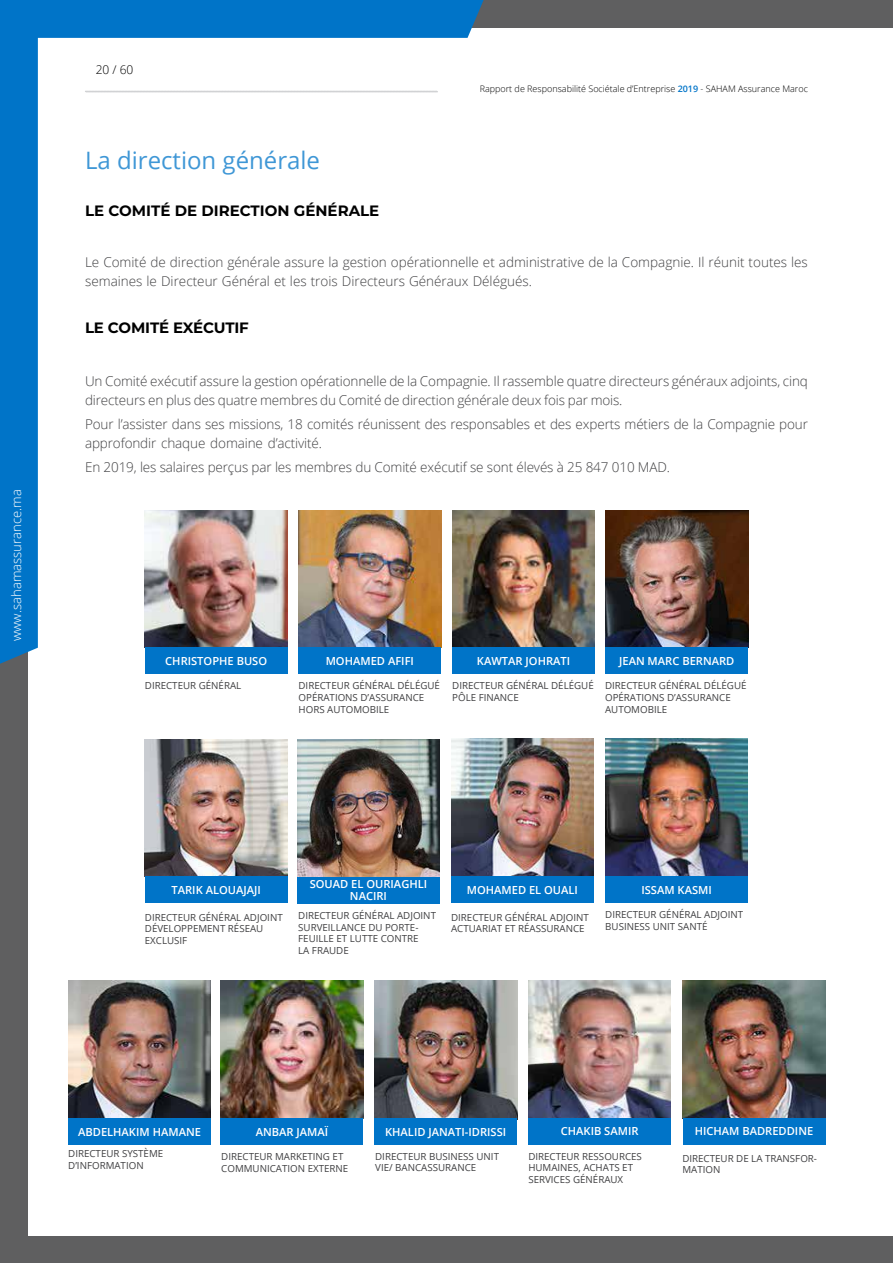
<style>
.page{position:relative;width:893px;height:1263px;background:#5f5f60}
.page>*{position:absolute;margin:0;border:0;box-sizing:border-box;transform-origin:0 0}
.t1{font:24px "Open Sans";color:#3f97d6}
.t2{font:700 15px "Montserrat";color:#000}
.t3{font:300 13.5px/19.5px "Open Sans";letter-spacing:-.01em;color:#404042}
.t4{font:300 13.05px "Open Sans";color:#fff}
.t5{font:300 12px "Open Sans";color:#000}
.t6{font:600 11.1px/12px "Open Sans";color:#fff;text-align:center}
.t7{font:9.75px/11.7px "Open Sans";color:#404042}
.t8{font:300 9px "Open Sans";color:#000}
.s1{font-weight:600;color:#0074c8}
</style>
<div class="page">
<div style="left:28px;top:28px;width:865px;height:1207px;background:#fff"></div>
<svg style="left:0;top:0;width:484px;height:669px"></svg>
<svg style="left:85px;top:90px;width:353px;height:3px"></svg>
<img style="left:68px;top:981px;width:143px;height:138px">
<div style="left:68px;top:1119px;width:143px;height:26px;background:#0074c8"></div>
<img style="left:528px;top:981px;width:143px;height:137px">
<div style="left:528px;top:1118px;width:143px;height:26px;background:#0074c8"></div>
<img style="left:683px;top:981px;width:142px;height:137px">
<div style="left:683px;top:1118px;width:142px;height:26px;background:#0074c8"></div>
<img style="left:145px;top:510px;width:143px;height:138px">
<div style="left:145px;top:648px;width:143px;height:26px;background:#0074c8"></div>
<img style="left:299px;top:510px;width:142px;height:138px">
<div style="left:299px;top:648px;width:142px;height:26px;background:#0074c8"></div>
<img style="left:452px;top:510px;width:143px;height:138px">
<div style="left:452px;top:648px;width:143px;height:26px;background:#0074c8"></div>
<img style="left:605px;top:510px;width:143px;height:138px">
<div style="left:605px;top:648px;width:143px;height:26px;background:#0074c8"></div>
<img style="left:451px;top:739px;width:143px;height:138px">
<div style="left:451px;top:877px;width:143px;height:26px;background:#0074c8"></div>
<img style="left:297px;top:739px;width:143px;height:138px">
<div style="left:297px;top:877px;width:143px;height:26px;background:#0074c8"></div>
<img style="left:145px;top:740px;width:143px;height:137px">
<div style="left:145px;top:877px;width:143px;height:26px;background:#0074c8"></div>
<img style="left:221px;top:981px;width:142px;height:137px">
<div style="left:221px;top:1118px;width:142px;height:26px;background:#0074c8"></div>
<img style="left:374px;top:981px;width:143px;height:137px">
<div style="left:374px;top:1118px;width:143px;height:26px;background:#0074c8"></div>
<img style="left:605px;top:739px;width:143px;height:138px">
<div style="left:605px;top:877px;width:143px;height:26px;background:#0074c8"></div>
<p class="t4" style="left:7px;top:641px;width:153px;rotate:-90deg">www.sahamassurance.ma</p>
<p class="t5" style="left:96px;top:61px;width:39px">20 / 60</p>
<h1 class="t1" style="left:85px;top:144px;width:237px">La direction générale</h1>
<p class="t2" style="left:85px;top:200px;width:296px">LE COMITÉ DE DIRECTION GÉNÉRALE</p>
<p class="t8" style="left:480px;top:82px;width:330px">Rapport de Responsabilité Sociétale d’Entreprise <span class="s1">2019</span> - SAHAM Assurance Maroc</p>
<p class="t3" style="left:85px;top:252px;width:724px">Le Comité de direction générale assure la gestion opérationnelle et administrative de la Compagnie. Il réunit toutes les semaines le Directeur Général et les trois Directeurs Généraux Délégués.</p>
<p class="t2" style="left:85px;top:317px;width:165px">LE COMITÉ EXÉCUTIF</p>
<p class="t3" style="left:85px;top:371px;width:724px">Un Comité exécutif assure la gestion opérationnelle de la Compagnie. Il rassemble quatre directeurs généraux adjoints, cinq directeurs en plus des quatre membres du Comité de direction générale deux fois par mois.</p>
<p class="t3" style="left:85px;top:414px;width:724px">Pour l’assister dans ses missions, 18 comités réunissent des responsables et des experts métiers de la Compagnie pour approfondir chaque domaine d’activité.</p>
<p class="t3" style="left:85px;top:457px;width:586px">En 2019, les salaires perçus par les membres du Comité exécutif se sont élevés à 25 847 010 MAD.</p>
<p class="t6" style="left:165px;top:655px;width:103px">CHRISTOPHE BUSO</p>
<p class="t7" style="left:145px;top:680px;width:98px">DIRECTEUR GÉNÉRAL</p>
<p class="t6" style="left:326px;top:655px;width:90px">MOHAMED AFIFI</p>
<p class="t7" style="left:299px;top:680px;width:143px">DIRECTEUR GÉNÉRAL DÉLÉGUÉ<br>OPÉRATIONS D’ASSURANCE<br>HORS AUTOMOBILE</p>
<p class="t6" style="left:477px;top:655px;width:95px">KAWTAR JOHRATI</p>
<p class="t7" style="left:452px;top:680px;width:143px">DIRECTEUR GÉNÉRAL DÉLÉGUÉ<br>PÔLE FINANCE</p>
<p class="t6" style="left:619px;top:655px;width:117px">JEAN MARC BERNARD</p>
<p class="t7" style="left:605px;top:680px;width:143px">DIRECTEUR GÉNÉRAL DÉLÉGUÉ<br>OPÉRATIONS D’ASSURANCE<br>AUTOMOBILE</p>
<p class="t6" style="left:172px;top:884px;width:91px">TARIK ALOUAJAJI</p>
<p class="t7" style="left:145px;top:911px;width:139px">DIRECTEUR GÉNÉRAL ADJOINT<br>DÉVELOPPEMENT RÉSEAU<br>EXCLUSIF</p>
<p class="t6" style="left:310px;top:878px;width:119px">SOUAD EL OURIAGHLI<br>NACIRI</p>
<p class="t7" style="left:298px;top:909px;width:139px">DIRECTEUR GÉNÉRAL ADJOINT<br>SURVEILLANCE DU PORTE-<br>FEUILLE ET LUTTE CONTRE<br>LA FRAUDE</p>
<p class="t6" style="left:467px;top:884px;width:113px">MOHAMED EL OUALI</p>
<p class="t7" style="left:451px;top:911px;width:139px">DIRECTEUR GÉNÉRAL ADJOINT<br>ACTUARIAT ET RÉASSURANCE</p>
<p class="t6" style="left:641px;top:884px;width:72px">ISSAM KASMI</p>
<p class="t7" style="left:605px;top:908px;width:139px">DIRECTEUR GÉNÉRAL ADJOINT<br>BUSINESS UNIT SANTÉ</p>
<p class="t6" style="left:78px;top:1126px;width:124px">ABDELHAKIM HAMANE</p>
<p class="t7" style="left:68px;top:1148px;width:97px">DIRECTEUR SYSTÈME<br>D’INFORMATION</p>
<p class="t6" style="left:256px;top:1125px;width:74px">ANBAR JAMAÏ</p>
<p class="t7" style="left:221px;top:1150px;width:128px">DIRECTEUR MARKETING ET<br>COMMUNICATION EXTERNE</p>
<p class="t6" style="left:385px;top:1125px;width:123px">KHALID JANATI-IDRISSI</p>
<p class="t7" style="left:375px;top:1150px;width:125px">DIRECTEUR BUSINESS UNIT<br>VIE/ BANCASSURANCE</p>
<p class="t6" style="left:561px;top:1125px;width:79px">CHAKIB SAMIR</p>
<p class="t7" style="left:528px;top:1150px;width:115px">DIRECTEUR RESSOURCES<br>HUMAINES, ACHATS ET<br>SERVICES GÉNÉRAUX</p>
<p class="t6" style="left:695px;top:1125px;width:120px">HICHAM BADREDDINE</p>
<p class="t7" style="left:682px;top:1152px;width:136px">DIRECTEUR DE LA TRANSFOR-<br>MATION</p>
</div>
